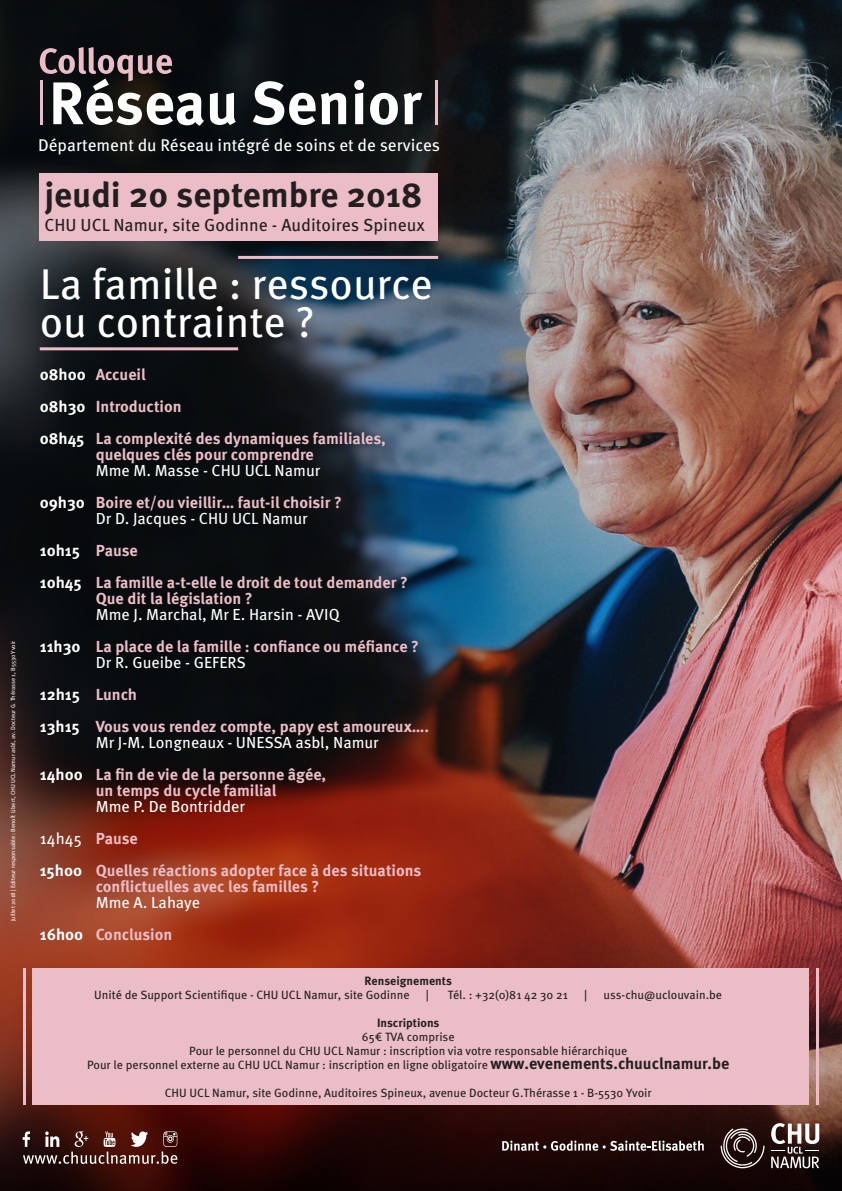
<style>
.page{position:relative;width:842px;height:1191px;background:#fff}
.page>*{position:absolute;margin:0;border:0;box-sizing:border-box;transform-origin:0 0}
.t1{font:700 60px "Meta Hebrew";color:#fff}
.t2{font:43px "Meta Hebrew";letter-spacing:-.005em;color:#fff}
.t3{font:700 35px "Meta Hebrew";color:#231f20}
.t4{font:17.5px "Meta Hebrew";color:#231f20}
.t5{font:17px "Meta Hebrew";color:#fff}
.t6{font:700 16px "Meta Hebrew";color:#ebbdc7}
.t7{font:16px "Meta Hebrew";color:#fff}
.t8{font:700 16px "Meta Hebrew";color:#fff}
.t9{font:12px "Meta Hebrew";color:#231f20}
.t10{font:700 12px "Meta Hebrew";color:#231f20}
.t11{font:6px "Meta Hebrew";color:#fff}
.s1{color:#fff}
.s2{color:#ebbdc7}
.s3{font-weight:700;color:#ebbdc7}
.s4{font-weight:700;font-size:16px}
</style>
<div class="page">
<img style="left:0;top:0;width:842px;height:1191px">
<svg style="left:720px;top:1126px;width:44px;height:42px;background:#4c3d3b"></svg>
<svg style="left:771px;top:1123px;width:48px;height:45px"></svg>
<svg style="left:502px;top:1140px;width:202px;height:11px"></svg>
<div style="left:33px;top:968px;width:776px;height:137px;background:#ebbdc7"></div>
<hr style="left:23px;top:968px;width:3px;height:137px;background:#ebbdc7">
<hr style="left:40px;top:80px;width:3px;height:45px;background:#ebbdc7">
<hr style="left:435px;top:80px;width:3px;height:45px;background:#ebbdc7">
<hr style="left:816px;top:968px;width:3px;height:137px;background:#ebbdc7">
<svg style="left:23px;top:1131px;width:154px;height:33px;background:#633e3a"></svg>
<hr style="left:238px;top:256px;width:200px;height:3px;background:#ebbdc7">
<hr style="left:40px;top:347px;width:198px;height:3px;background:#ebbdc7">
<div style="left:40px;top:174px;width:398px;height:67px;background:#ebbdc7"></div>
<svg style="left:40px;top:47px;width:132px;height:34px;background:#524549"></svg>
<p class="t11" style="left:9px;top:921px;width:282px;rotate:-90deg">Juillet 2018 | Editeur responsable : Benoît Libert, CHU UCL Namur asbl, av. Docteur G. Thérasse 1, B5530 Yvoir</p>
<p class="t1" style="left:49px;top:65px;width:374px">Réseau Senior</p>
<p class="t5" style="left:38px;top:134px;width:403px">Département du Réseau intégré de soins et de services</p>
<p class="t3" style="left:45px;top:173px;width:379px">jeudi 20 septembre 2018</p>
<p class="t4" style="left:45px;top:214px;width:382px">CHU UCL Namur, site Godinne - Auditoires Spineux</p>
<p class="t2" style="left:40px;top:258px;width:394px">La famille : ressource</p>
<p class="t2" style="left:40px;top:296px;width:276px">ou contrainte ?</p>
<p class="t6" style="left:40px;top:364px;width:107px"><span class="s1">08h00</span> Accueil</p>
<p class="t6" style="left:40px;top:396px;width:143px"><span class="s1">08h30</span> Introduction</p>
<p class="t6" style="left:40px;top:428px;width:348px"><span class="s1">08h45</span> La complexité des dynamiques familiales,</p>
<p class="t6" style="left:96px;top:444px;width:220px">quelques clés pour comprendre</p>
<p class="t7" style="left:96px;top:461px;width:226px">Mme M. Masse - CHU UCL Namur</p>
<p class="t6" style="left:40px;top:492px;width:304px"><span class="s1">09h30</span> Boire et/ou vieillir… faut-il choisir ?</p>
<p class="t7" style="left:96px;top:509px;width:213px">Dr D. Jacques - CHU UCL Namur</p>
<p class="t8" style="left:40px;top:540px;width:100px">10h15 <span class="s2">Pause</span></p>
<p class="t6" style="left:40px;top:572px;width:370px"><span class="s1">10h45</span> La famille a-t-elle le droit de tout demander ?</p>
<p class="t6" style="left:96px;top:588px;width:158px">Que dit la législation ?</p>
<p class="t7" style="left:96px;top:605px;width:245px">Mme J. Marchal, Mr E. Harsin - AVIQ</p>
<p class="t6" style="left:40px;top:636px;width:381px"><span class="s1">11h30</span> La place de la famille : confiance ou méfiance ?</p>
<p class="t7" style="left:96px;top:653px;width:152px">Dr R. Gueibe - GEFERS</p>
<p class="t8" style="left:40px;top:684px;width:99px">12h15 <span class="s2">Lunch</span></p>
<p class="t6" style="left:40px;top:716px;width:391px"><span class="s1">13h15</span> Vous vous rendez compte, papy est amoureux….</p>
<p class="t7" style="left:96px;top:733px;width:285px">Mr J-M. Longneaux - UNESSA asbl, Namur</p>
<p class="t6" style="left:40px;top:764px;width:288px"><span class="s1">14h00</span> La fin de vie de la personne âgée,</p>
<p class="t6" style="left:96px;top:780px;width:182px">un temps du cycle familial</p>
<p class="t7" style="left:96px;top:797px;width:151px">Mme P. De Bontridder</p>
<p class="t7" style="left:40px;top:829px;width:100px">14h45 <span class="s3">Pause</span></p>
<p class="t6" style="left:40px;top:860px;width:383px"><span class="s1">15h00</span> Quelles réactions adopter face à des situations</p>
<p class="t6" style="left:96px;top:876px;width:225px">conflictuelles avec les familles ?</p>
<p class="t7" style="left:96px;top:893px;width:106px">Mme A. Lahaye</p>
<p class="t6" style="left:40px;top:924px;width:134px"><span class="s1">16h00</span> Conclusion</p>
<p class="t10" style="left:365px;top:973px;width:89px">Renseignements</p>
<p class="t9" style="left:94px;top:987px;width:317px">Unité de Support Scientifique - CHU UCL Namur, site Godinne</p>
<p class="t9" style="left:426px;top:987px;width:5px">|</p>
<p class="t9" style="left:448px;top:987px;width:122px">Tél. : +32(0)81 42 30 21</p>
<p class="t9" style="left:584px;top:987px;width:5px">|</p>
<p class="t9" style="left:603px;top:987px;width:120px">uss-chu@uclouvain.be</p>
<p class="t10" style="left:377px;top:1015px;width:64px">Inscriptions</p>
<p class="t9" style="left:362px;top:1029px;width:94px">65€ TVA comprise</p>
<p class="t9" style="left:189px;top:1043px;width:440px">Pour le personnel du CHU UCL Namur : inscription via votre responsable hiérarchique</p>
<p class="t9" style="left:87px;top:1057px;width:644px">Pour le personnel externe au CHU UCL Namur : inscription en ligne obligatoire <span class="s4">www.evenements.chuuclnamur.be</span></p>
<p class="t9" style="left:165px;top:1085px;width:488px">CHU UCL Namur, site Godinne, Auditoires Spineux, avenue Docteur G.Thérasse 1 - B-5530 Yvoir</p>
</div>
